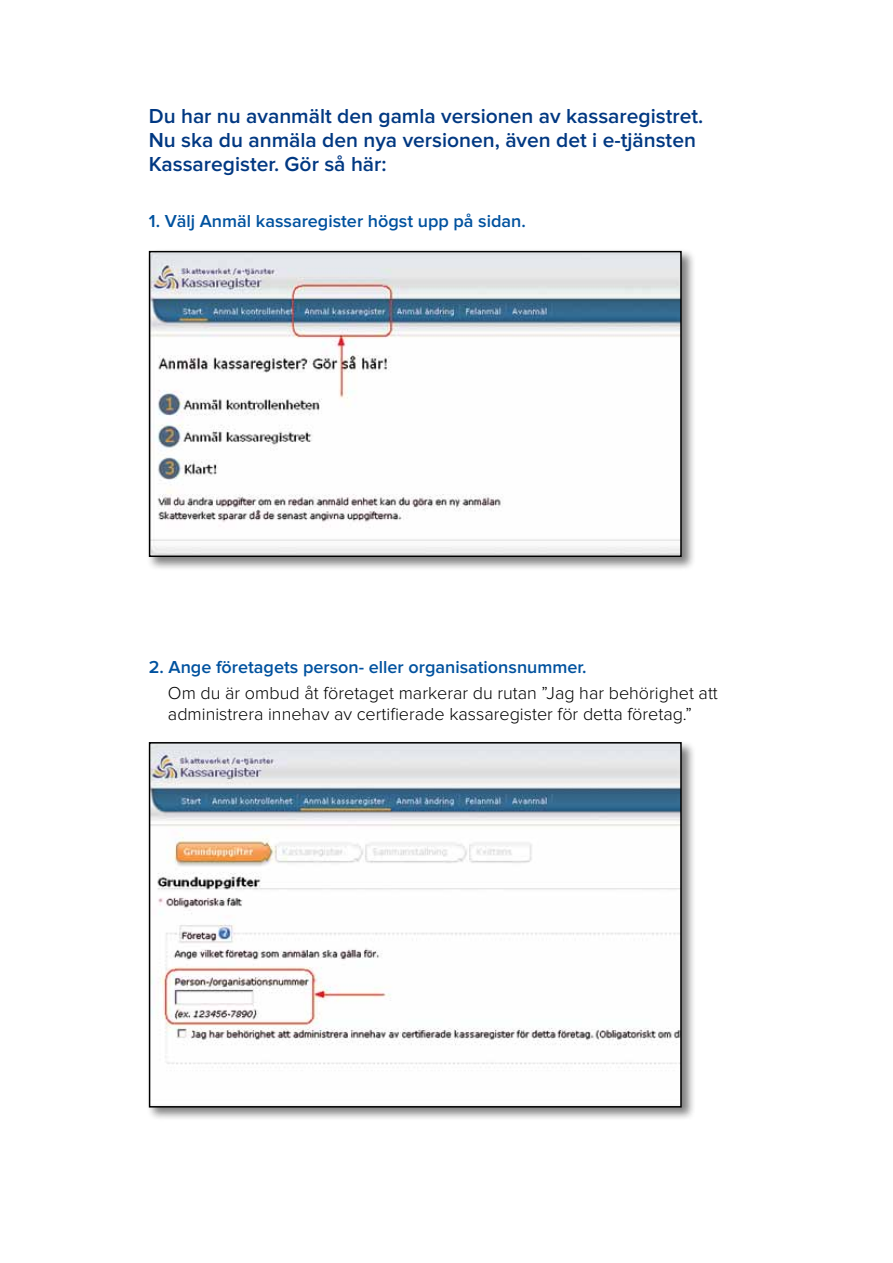
<style>
.page{position:relative;width:893px;height:1263px;background:#fff}
.page>*{position:absolute;margin:0;border:0;box-sizing:border-box;transform-origin:0 0}
.t1{font:600 21px/24px "Proxima Nova";color:#003882}
.t2{font:300 18px/21px "Proxima Nova";color:#000}
.t3{font:600 18px "Proxima Nova";color:#00529f}
</style>
<div class="page">
<div style="left:147px;top:249px;width:549px;height:322px;background:#000;opacity:.5"></div>
<img style="left:152px;top:254px;width:527px;height:300px">
<div style="left:149px;top:251px;width:533px;height:306px;border:2px solid #000"></div>
<div style="left:147px;top:740px;width:549px;height:382px;background:#000;opacity:.5"></div>
<img style="left:152px;top:745px;width:527px;height:359px">
<div style="left:149px;top:742px;width:533px;height:365px;border:2px solid #000"></div>
<p class="t1" style="left:149px;top:105px;width:556px">Du har nu avanmält den gamla versionen av kassaregistret.<br>Nu ska du anmäla den nya versionen, även det i e-tjänsten<br>Kassaregister. Gör så här:</p>
<p class="t3" style="left:149px;top:213px;width:378px">1. Välj Anmäl kassaregister högst upp på sidan.</p>
<p class="t3" style="left:149px;top:659px;width:439px">2. Ange företagets person- eller organisationsnummer.</p>
<p class="t2" style="left:168px;top:683px;width:551px">Om du är ombud åt företaget markerar du rutan ”Jag har behörighet att administrera innehav av certifierade kassaregister för detta företag.”</p>
</div>
